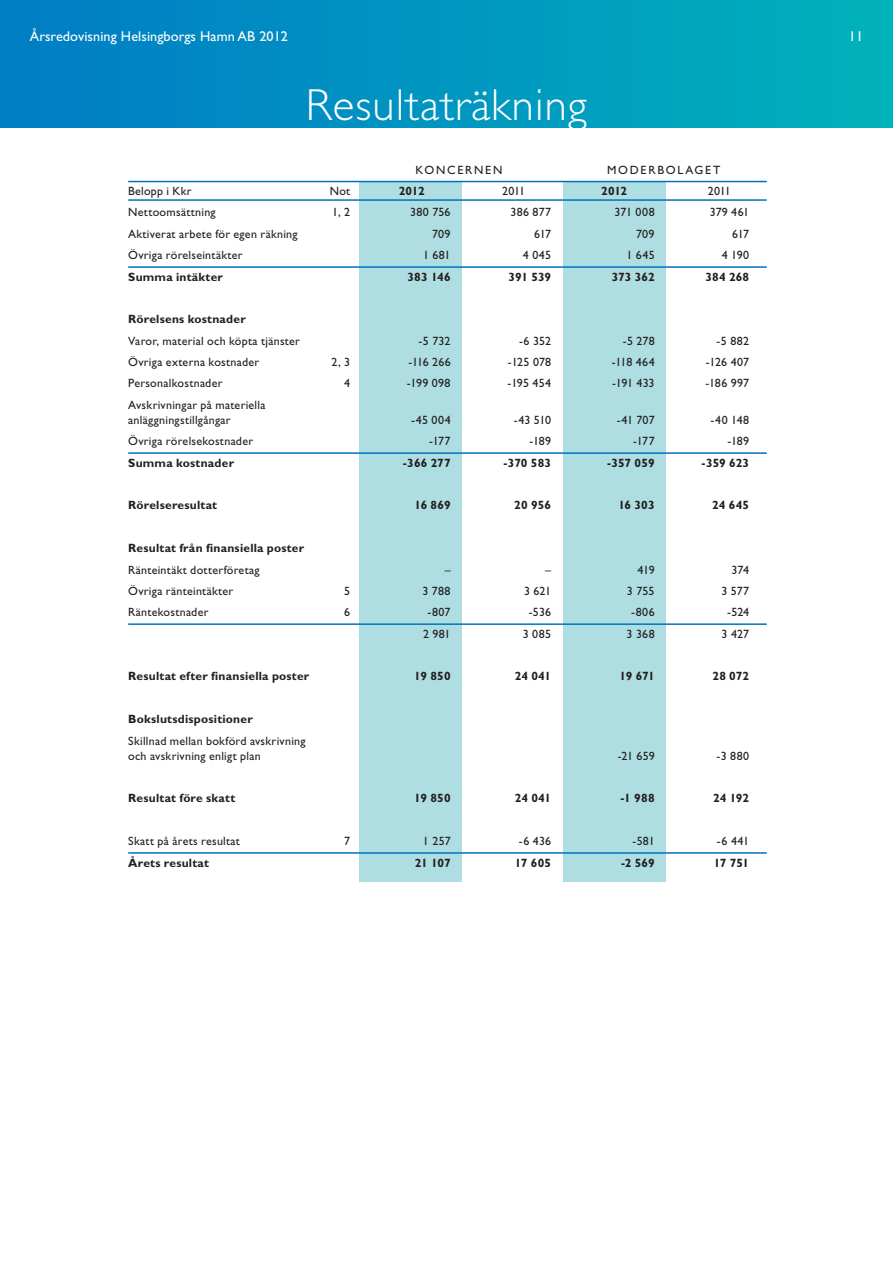
<style>
.page{position:relative;width:893px;height:1263px;background:#fff}
.page>*{position:absolute;margin:0;border:0;box-sizing:border-box;transform-origin:0 0}
.t1{font:300 45px "Gill Sans";letter-spacing:.025em;color:#fff}
.t2{font:14.25px "Gill Sans";letter-spacing:.005em;color:#fff}
.t3{font:12px/15px "Gill Sans";letter-spacing:.02em;color:#231f20}
.t4{font:700 12px "Gill Sans";letter-spacing:.015em;color:#231f20}
.t5{font:12px "Gill Sans";letter-spacing:.145em;color:#231f20}
</style>
<div class="page">
<div style="left:563px;top:181px;width:102px;height:700px;background:#aedee2"></div>
<div style="left:359px;top:181px;width:102px;height:700px;background:#aedee2"></div>
<hr style="left:128px;top:181px;width:639px;height:1px;background:#0072bc">
<hr style="left:128px;top:199px;width:639px;height:2px;background:#0072bc">
<hr style="left:128px;top:266px;width:639px;height:2px;background:#0072bc">
<hr style="left:128px;top:452px;width:639px;height:2px;background:#0072bc">
<hr style="left:128px;top:623px;width:639px;height:2px;background:#0072bc">
<hr style="left:128px;top:852px;width:639px;height:2px;background:#0072bc">
<div style="left:0;top:0;width:893px;height:128px;background:linear-gradient(to right,#007cc6,#00b1bb)"></div>
<p class="t2" style="left:30px;top:28px;width:260px">Årsredovisning Helsingborgs Hamn AB 2012</p>
<p class="t2" style="left:849px;top:28px;width:16px">11</p>
<h1 class="t1" style="left:306px;top:79px;width:283px">Resultaträkning</h1>
<p class="t5" style="left:416px;top:163px;width:88px">koncernen</p>
<p class="t5" style="left:607px;top:163px;width:115px">M oderbolaget</p>
<p class="t3" style="left:128px;top:183px;width:65px">Belopp i Kkr</p>
<p class="t3" style="left:330px;top:183px;width:22px">N ot</p>
<p class="t4" style="left:399px;top:184px;width:28px">2012</p>
<p class="t3" style="left:502px;top:183px;width:24px">2011</p>
<p class="t4" style="left:601px;top:184px;width:28px">2012</p>
<p class="t3" style="left:708px;top:183px;width:24px">2011</p>
<p class="t3" style="left:128px;top:205px;width:89px">Nettoomsättning</p>
<p class="t3" style="left:332px;top:205px;width:19px">1, 2</p>
<p class="t3" style="left:410px;top:205px;width:42px">380 756</p>
<p class="t3" style="left:510px;top:205px;width:42px">386 877</p>
<p class="t3" style="left:614px;top:205px;width:42px">371 008</p>
<p class="t3" style="left:710px;top:205px;width:41px">379 461</p>
<p class="t3" style="left:128px;top:226px;width:171px">Aktiverat arbete för egen räkning</p>
<p class="t3" style="left:432px;top:226px;width:20px">709</p>
<p class="t3" style="left:534px;top:226px;width:18px">617</p>
<p class="t3" style="left:636px;top:226px;width:20px">709</p>
<p class="t3" style="left:732px;top:226px;width:18px">617</p>
<p class="t3" style="left:128px;top:248px;width:116px">Övriga rörelseintäkter</p>
<p class="t3" style="left:423px;top:248px;width:29px">1 681</p>
<p class="t3" style="left:523px;top:248px;width:30px">4 045</p>
<p class="t3" style="left:626px;top:248px;width:30px">1 645</p>
<p class="t3" style="left:722px;top:248px;width:29px">4 190</p>
<p class="t4" style="left:128px;top:269px;width:96px">Summa intäkter</p>
<p class="t4" style="left:407px;top:269px;width:45px">383 146</p>
<p class="t4" style="left:509px;top:269px;width:44px">391 539</p>
<p class="t4" style="left:612px;top:269px;width:44px">373 362</p>
<p class="t4" style="left:705px;top:269px;width:45px">384 268</p>
<p class="t4" style="left:128px;top:312px;width:119px">Rörelsens kostnader</p>
<p class="t3" style="left:128px;top:333px;width:173px">Varor, material och köpta tjänster</p>
<p class="t3" style="left:419px;top:333px;width:33px">-5 732</p>
<p class="t3" style="left:519px;top:333px;width:34px">-6 352</p>
<p class="t3" style="left:623px;top:333px;width:33px">-5 278</p>
<p class="t3" style="left:717px;top:333px;width:34px">-5 882</p>
<p class="t3" style="left:128px;top:354px;width:133px">Övriga externa kostnader</p>
<p class="t3" style="left:331px;top:354px;width:20px">2, 3</p>
<p class="t3" style="left:408px;top:354px;width:44px">-116 266</p>
<p class="t3" style="left:508px;top:354px;width:45px">-125 078</p>
<p class="t3" style="left:612px;top:354px;width:44px">-118 464</p>
<p class="t3" style="left:706px;top:354px;width:45px">-126 407</p>
<p class="t3" style="left:128px;top:376px;width:96px">Personalkostnader</p>
<p class="t3" style="left:344px;top:376px;width:7px">4</p>
<p class="t3" style="left:407px;top:376px;width:45px">-199 098</p>
<p class="t3" style="left:508px;top:376px;width:45px">-195 454</p>
<p class="t3" style="left:612px;top:376px;width:44px">-191 433</p>
<p class="t3" style="left:705px;top:376px;width:45px">-186 997</p>
<p class="t3" style="left:128px;top:397px;width:139px">Avskrivningar på materiella anläggningstillgångar</p>
<p class="t3" style="left:411px;top:412px;width:41px">-45 004</p>
<p class="t3" style="left:514px;top:412px;width:39px">-43 510</p>
<p class="t3" style="left:617px;top:412px;width:39px">-41 707</p>
<p class="t3" style="left:711px;top:412px;width:40px">-40 148</p>
<p class="t3" style="left:128px;top:434px;width:126px">Övriga rörelsekostnader</p>
<p class="t3" style="left:429px;top:434px;width:23px">-177</p>
<p class="t3" style="left:529px;top:434px;width:23px">-189</p>
<p class="t3" style="left:633px;top:434px;width:23px">-177</p>
<p class="t3" style="left:727px;top:434px;width:23px">-189</p>
<p class="t4" style="left:128px;top:455px;width:107px">Summa kostnader</p>
<p class="t4" style="left:403px;top:455px;width:49px">-366 277</p>
<p class="t4" style="left:503px;top:455px;width:49px">-370 583</p>
<p class="t4" style="left:607px;top:455px;width:49px">-357 059</p>
<p class="t4" style="left:702px;top:455px;width:49px">-359 623</p>
<p class="t4" style="left:128px;top:498px;width:90px">Rörelseresultat</p>
<p class="t4" style="left:414px;top:498px;width:38px">16 869</p>
<p class="t4" style="left:514px;top:498px;width:38px">20 956</p>
<p class="t4" style="left:618px;top:498px;width:38px">16 303</p>
<p class="t4" style="left:712px;top:498px;width:39px">24 645</p>
<p class="t4" style="left:128px;top:541px;width:178px">Resultat från finansiella poster</p>
<p class="t3" style="left:128px;top:562px;width:133px">Ränteintäkt dotterföretag</p>
<p class="t3" style="left:445px;top:562px;width:7px">–</p>
<p class="t3" style="left:545px;top:562px;width:7px">–</p>
<p class="t3" style="left:637px;top:562px;width:19px">419</p>
<p class="t3" style="left:732px;top:562px;width:19px">374</p>
<p class="t3" style="left:128px;top:583px;width:107px">Övriga ränteintäkter</p>
<p class="t3" style="left:344px;top:583px;width:7px">5</p>
<p class="t3" style="left:422px;top:583px;width:30px">3 788</p>
<p class="t3" style="left:524px;top:583px;width:29px">3 621</p>
<p class="t3" style="left:627px;top:583px;width:29px">3 755</p>
<p class="t3" style="left:721px;top:583px;width:29px">3 577</p>
<p class="t3" style="left:128px;top:605px;width:82px">Räntekostnader</p>
<p class="t3" style="left:344px;top:605px;width:7px">6</p>
<p class="t3" style="left:427px;top:605px;width:25px">-807</p>
<p class="t3" style="left:529px;top:605px;width:24px">-536</p>
<p class="t3" style="left:631px;top:605px;width:25px">-806</p>
<p class="t3" style="left:727px;top:605px;width:24px">-524</p>
<p class="t3" style="left:423px;top:626px;width:29px">2 981</p>
<p class="t3" style="left:523px;top:626px;width:30px">3 085</p>
<p class="t3" style="left:627px;top:626px;width:30px">3 368</p>
<p class="t3" style="left:722px;top:626px;width:29px">3 427</p>
<p class="t4" style="left:128px;top:669px;width:183px">Resultat efter finansiella poster</p>
<p class="t4" style="left:414px;top:669px;width:38px">19 850</p>
<p class="t4" style="left:515px;top:669px;width:38px">24 041</p>
<p class="t4" style="left:620px;top:669px;width:37px">19 671</p>
<p class="t4" style="left:712px;top:669px;width:38px">28 072</p>
<p class="t4" style="left:128px;top:712px;width:126px">Bokslutsdispositioner</p>
<p class="t3" style="left:128px;top:733px;width:179px">Skillnad mellan bokförd avskrivning och avskrivning enligt plan</p>
<p class="t3" style="left:618px;top:748px;width:38px">-21 659</p>
<p class="t3" style="left:717px;top:748px;width:34px">-3 880</p>
<p class="t4" style="left:128px;top:791px;width:109px">Resultat före skatt</p>
<p class="t4" style="left:414px;top:791px;width:38px">19 850</p>
<p class="t4" style="left:515px;top:791px;width:38px">24 041</p>
<p class="t4" style="left:620px;top:791px;width:36px">-1 988</p>
<p class="t4" style="left:713px;top:791px;width:38px">24 192</p>
<p class="t3" style="left:128px;top:833px;width:113px">Skatt på årets resultat</p>
<p class="t3" style="left:344px;top:833px;width:7px">7</p>
<p class="t3" style="left:423px;top:833px;width:29px">1 257</p>
<p class="t3" style="left:519px;top:833px;width:34px">-6 436</p>
<p class="t3" style="left:632px;top:833px;width:24px">-581</p>
<p class="t3" style="left:717px;top:833px;width:34px">-6 441</p>
<p class="t4" style="left:128px;top:855px;width:82px">Årets resultat</p>
<p class="t4" style="left:415px;top:855px;width:37px">21 107</p>
<p class="t4" style="left:515px;top:855px;width:38px">17 605</p>
<p class="t4" style="left:621px;top:855px;width:35px">-2 569</p>
<p class="t4" style="left:714px;top:855px;width:37px">17 751</p>
</div>
